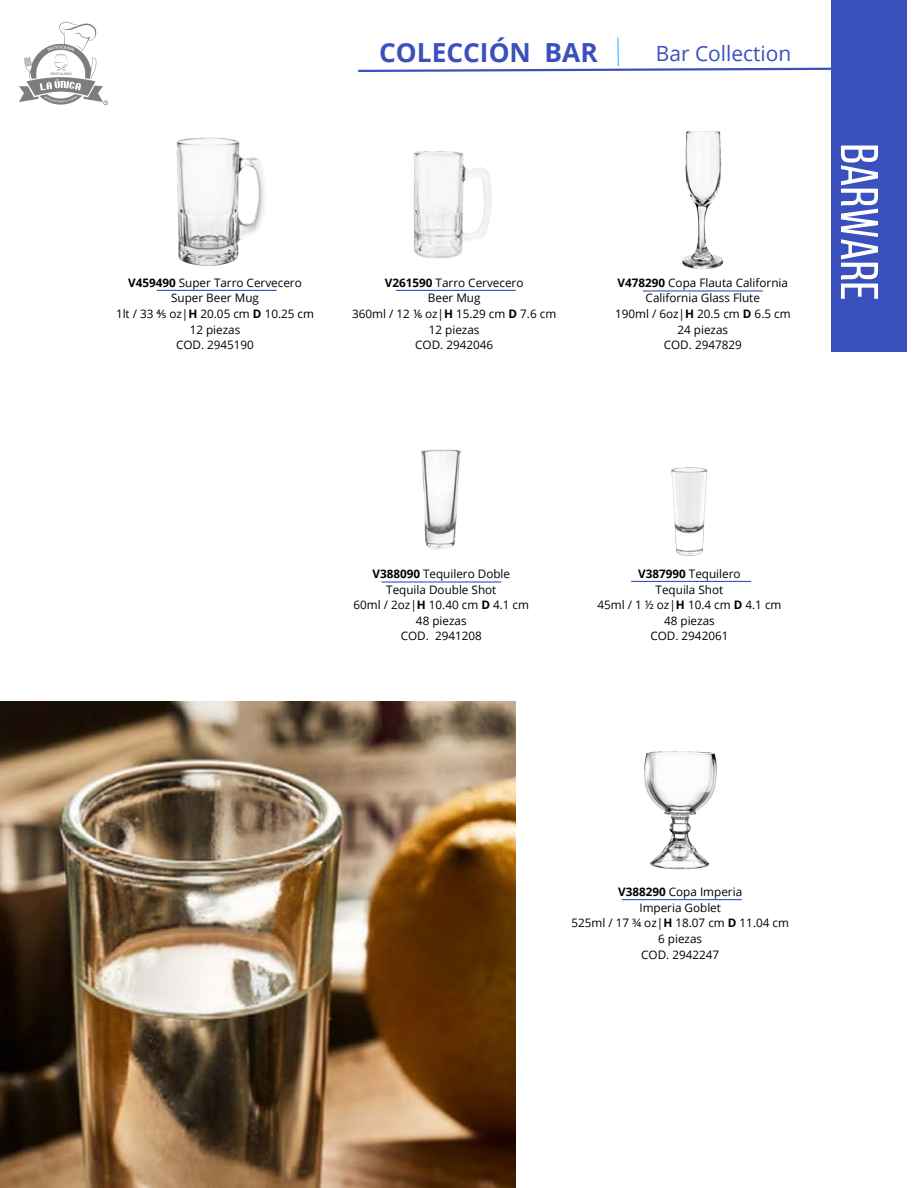
<style>
.page{position:relative;width:918px;height:1188px;background:#fff}
.page>*{position:absolute;margin:0;border:0;box-sizing:border-box;transform-origin:0 0}
.t1{font:52.95px "Bebas Neue";color:#fff}
.t2{font:700 26.25px "Open Sans";color:#3a51bd}
.t3{font:21px "Open Sans";color:#3a51bd}
.t4{font:11.7px "Open Sans";color:#000}
.s1{font-weight:700}
.s2{font-family:"Noto Sans"}
</style>
<div class="page">
<div style="left:832px;top:0;width:75px;height:352px;background:#3a51bd"></div>
<svg style="left:358px;top:36px;width:474px;height:37px"></svg>
<hr style="left:396px;top:290px;width:120px;height:1px;background:#3a51bd">
<hr style="left:643px;top:290px;width:120px;height:2px;background:#3a51bd">
<hr style="left:381px;top:581px;width:120px;height:2px;background:#3a51bd">
<hr style="left:631px;top:581px;width:120px;height:1px;background:#3a51bd">
<img style="left:682px;top:131px;width:41px;height:138px">
<img style="left:413px;top:151px;width:79px;height:108px">
<img style="left:421px;top:449px;width:40px;height:101px">
<img style="left:671px;top:467px;width:37px;height:89px">
<hr style="left:157px;top:290px;width:120px;height:1px;background:#3a51bd">
<img style="left:176px;top:137px;width:88px;height:129px">
<hr style="left:622px;top:899px;width:120px;height:1px;background:#3a51bd">
<img style="left:644px;top:751px;width:73px;height:119px">
<img style="left:0;top:702px;width:516px;height:486px">
<img style="left:19px;top:21px;width:89px;height:85px">
<p class="t2" style="left:379px;top:34px;width:220px">COLECCIÓN BAR</p>
<p class="t3" style="left:656px;top:38px;width:137px">Bar Collection</p>
<p class="t4" style="left:128px;top:274px;width:175px"><span class="s1">V459490</span> Super Tarro Cervecero</p>
<p class="t4" style="left:171px;top:290px;width:89px">Super Beer Mug</p>
<p class="t4" style="left:116px;top:306px;width:200px">1lt / 33 <span class="s2">⅘</span> oz|<span class="s1">H</span> 20.05 cm <span class="s1">D</span> 10.25 cm</p>
<p class="t4" style="left:190px;top:321px;width:52px">12 piezas</p>
<p class="t4" style="left:176px;top:337px;width:80px">COD. 2945190</p>
<p class="t4" style="left:385px;top:274px;width:140px"><span class="s1">V261590</span> Tarro Cervecero</p>
<p class="t4" style="left:428px;top:290px;width:54px">Beer Mug</p>
<p class="t4" style="left:352px;top:306px;width:206px">360ml / 12 <span class="s2">⅙</span> oz|<span class="s1">H</span> 15.29 cm <span class="s1">D</span> 7.6 cm</p>
<p class="t4" style="left:429px;top:321px;width:52px">12 piezas</p>
<p class="t4" style="left:415px;top:337px;width:80px">COD. 2942046</p>
<p class="t4" style="left:618px;top:274px;width:172px"><span class="s1">V478290</span> Copa Flauta California</p>
<p class="t4" style="left:646px;top:290px;width:116px">California Glass Flute</p>
<p class="t4" style="left:615px;top:306px;width:177px">190ml / 6oz|<span class="s1">H</span> 20.5 cm <span class="s1">D</span> 6.5 cm</p>
<p class="t4" style="left:678px;top:321px;width:52px">24 piezas</p>
<p class="t4" style="left:664px;top:337px;width:80px">COD. 2947829</p>
<p class="t1" style="left:881px;top:143px;width:159px;rotate:90deg">BARWARE</p>
<p class="t4" style="left:372px;top:565px;width:139px"><span class="s1">V388090</span> Tequilero Doble</p>
<p class="t4" style="left:386px;top:581px;width:112px">Tequila Double Shot</p>
<p class="t4" style="left:354px;top:597px;width:177px">60ml / 2oz|<span class="s1">H</span> 10.40 cm <span class="s1">D</span> 4.1 cm</p>
<p class="t4" style="left:416px;top:612px;width:52px">48 piezas</p>
<p class="t4" style="left:401px;top:628px;width:83px">COD. 2941208</p>
<p class="t4" style="left:638px;top:565px;width:104px"><span class="s1">V387990</span> Tequilero</p>
<p class="t4" style="left:656px;top:581px;width:69px">Tequila Shot</p>
<p class="t4" style="left:597px;top:597px;width:186px">45ml / 1 ½ oz|<span class="s1">H</span> 10.4 cm <span class="s1">D</span> 4.1 cm</p>
<p class="t4" style="left:664px;top:612px;width:52px">48 piezas</p>
<p class="t4" style="left:650px;top:628px;width:80px">COD. 2942061</p>
<p class="t4" style="left:618px;top:884px;width:126px"><span class="s1">V388290</span> Copa Imperia</p>
<p class="t4" style="left:639px;top:899px;width:83px">Imperia Goblet</p>
<p class="t4" style="left:571px;top:915px;width:219px">525ml / 17 ¾ oz|<span class="s1">H</span> 18.07 cm <span class="s1">D</span> 11.04 cm</p>
<p class="t4" style="left:658px;top:930px;width:45px">6 piezas</p>
<p class="t4" style="left:641px;top:946px;width:80px">COD. 2942247</p>
</div>
